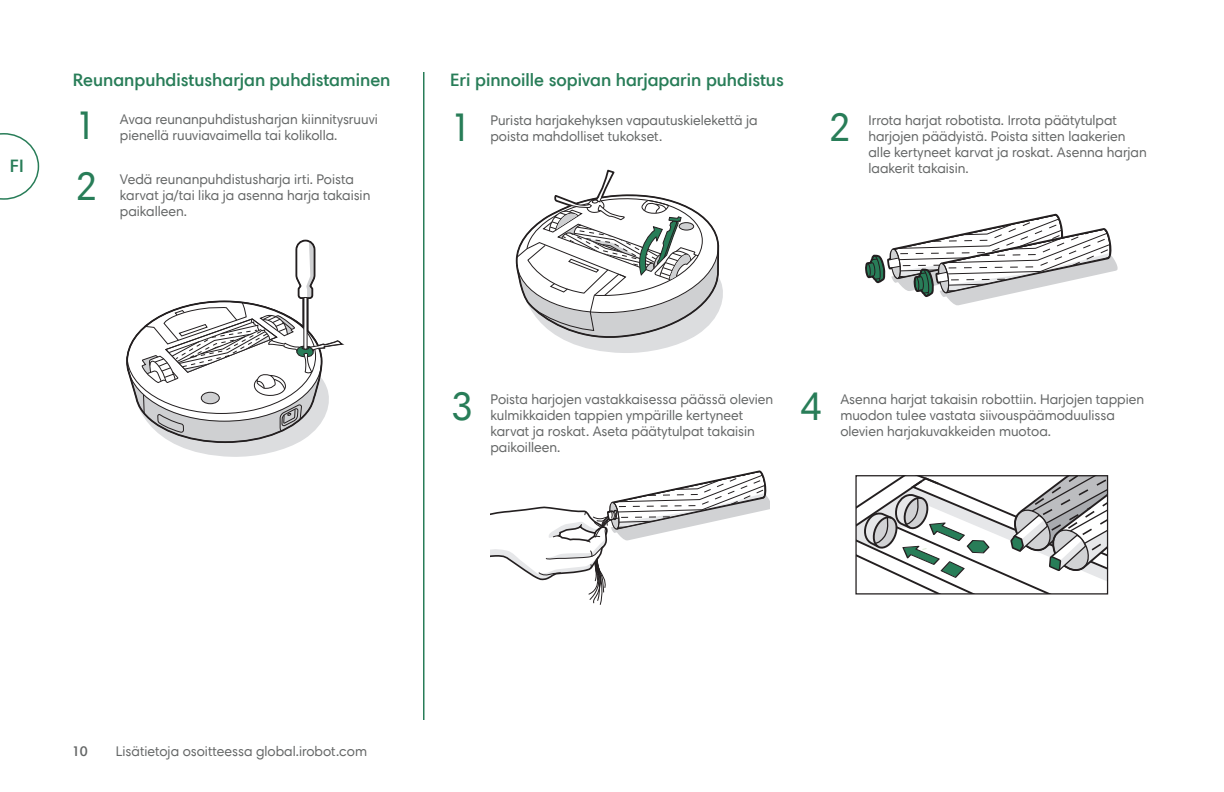
<style>
.page{position:relative;width:1224px;height:792px;background:#fff}
.page>*{position:absolute;margin:0;border:0;box-sizing:border-box;transform-origin:0 0}
.Numbering{font:40px "Harmonia Sans Pro";color:#287d58}
.t1{font:600 18px "Harmonia Sans Pro";color:#287d58}
.t2{font:14px/16px "Harmonia Sans Pro";color:#646666}
.t3{font:600 14px "Harmonia Sans Pro";color:#646666}
</style>
<div class="page">
<svg style="left:0;top:133px;width:39px;height:67px"></svg>
<svg style="left:515px;top:169px;width:208px;height:184px"></svg>
<svg style="left:865px;top:213px;width:253px;height:92px"></svg>
<svg style="left:490px;top:470px;width:279px;height:135px"></svg>
<svg style="left:856px;top:475px;width:253px;height:119px"></svg>
<hr style="left:423px;top:72px;width:1px;height:648px;background:#287d58">
<svg style="left:126px;top:240px;width:217px;height:217px"></svg>
<p class="t1" style="left:10px;top:154px;width:15px">FI</p>
<p class="t1" style="left:73px;top:69px;width:319px">Reunanpuhdistusharjan puhdistaminen</p>
<p class="t1" style="left:450px;top:69px;width:335px">Eri pinnoille sopivan harjaparin puhdistus</p>
<p class="Numbering" style="left:75px;top:101px;width:24px">1</p>
<p class="Numbering" style="left:75px;top:162px;width:24px">2</p>
<p class="t2" style="left:120px;top:111px;width:259px">Avaa reunanpuhdistusharjan kiinnitysruuvi pienellä ruuviavaimella tai kolikolla.</p>
<p class="t2" style="left:120px;top:171px;width:252px">Vedä reunanpuhdistusharja irti. Poista karvat ja/tai lika ja asenna harja takaisin paikalleen.</p>
<p class="Numbering" style="left:450px;top:102px;width:24px">1</p>
<p class="t2" style="left:490px;top:112px;width:269px">Purista harjakehyksen vapautuskielekettä ja poista mahdolliset tukokset.</p>
<p class="Numbering" style="left:828px;top:102px;width:24px">2</p>
<p class="t2" style="left:868px;top:112px;width:280px">Irrota harjat robotista. Irrota päätytulpat harjojen päädyistä. Poista sitten laakerien alle kertyneet karvat ja roskat. Asenna harjan laakerit takaisin.</p>
<p class="Numbering" style="left:450px;top:382px;width:24px">3</p>
<p class="t2" style="left:490px;top:391px;width:284px">Poista harjojen vastakkaisessa päässä olevien kulmikkaiden tappien ympärille kertyneet karvat ja roskat. Aseta päätytulpat takaisin paikoilleen.</p>
<p class="Numbering" style="left:800px;top:382px;width:24px">4</p>
<p class="t2" style="left:840px;top:391px;width:305px">Asenna harjat takaisin robottiin. Harjojen tappien muodon tulee vastata siivouspäämoduulissa olevien harjakuvakkeiden muotoa.</p>
<p class="t3" style="left:72px;top:742px;width:17px">10</p>
<p class="t2" style="left:116px;top:743px;width:253px">Lisätietoja osoitteessa global.irobot.com</p>
</div>
